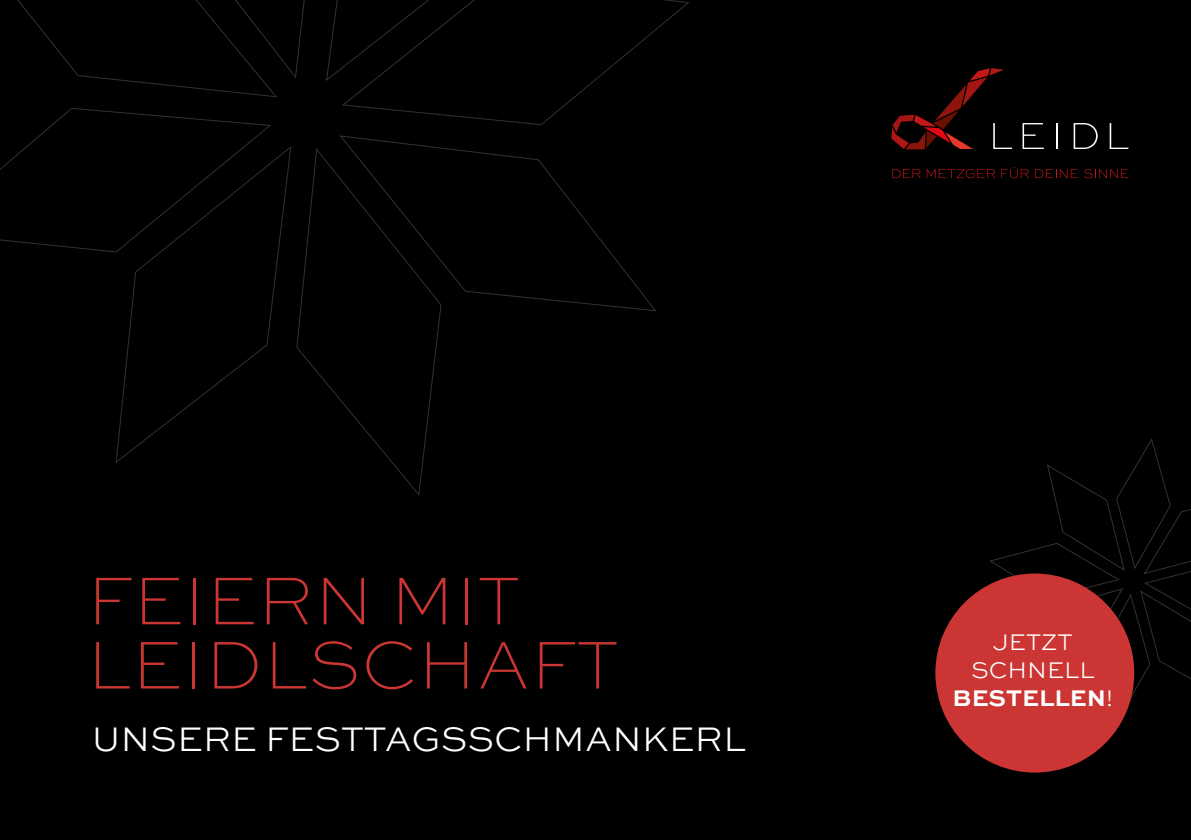
<style>
.page{position:relative;width:1191px;height:840px;background:#fff}
.page>*{position:absolute;margin:0;border:0;box-sizing:border-box;transform-origin:0 0}
.t1{font:100 71px/64.2px "Sweet Sans Pro";color:#cb3533}
.t2{font:300 36px "Sweet Sans Pro";color:#fff}
.t3{font:300 23.8px/28.2px "Sweet Sans Pro";color:#fff;text-align:center}
.s1{font-weight:700}
</style>
<div class="page">
<div style="left:0;top:0;width:1191px;height:839px;background:#000"></div>
<svg style="left:17px;top:0;width:288px;height:98px"></svg>
<svg style="left:342px;top:0;width:347px;height:125px"></svg>
<svg style="left:115px;top:146px;width:177px;height:317px"></svg>
<svg style="left:326px;top:0;width:180px;height:82px"></svg>
<svg style="left:0;top:108px;width:272px;height:145px"></svg>
<svg style="left:340px;top:135px;width:316px;height:176px"></svg>
<svg style="left:296px;top:147px;width:146px;height:348px"></svg>
<svg style="left:990px;top:438px;width:201px;height:288px"></svg>
<svg style="left:1022px;top:123px;width:21px;height:26px"></svg>
<hr style="left:1056px;top:123px;width:2px;height:26px;background:#fff">
<svg style="left:1073px;top:123px;width:24px;height:26px"></svg>
<svg style="left:1109px;top:123px;width:19px;height:26px"></svg>
<svg style="left:892px;top:169px;width:28px;height:9px"></svg>
<svg style="left:926px;top:169px;width:69px;height:9px"></svg>
<svg style="left:1001px;top:167px;width:27px;height:11px"></svg>
<svg style="left:1035px;top:169px;width:43px;height:9px"></svg>
<svg style="left:1084px;top:169px;width:44px;height:9px"></svg>
<svg style="left:891px;top:68px;width:121px;height:81px"></svg>
<div style="left:935px;top:573px;width:199px;height:199px;background:#cb3533;border-radius:50%"></div>
<h1 class="t1" style="left:86px;top:566px;width:534px">FEIERN MIT<br>LEIDLSCHAFT</h1>
<p class="t2" style="left:92px;top:712px;width:655px">UNSERE FESTTAGSSCHMANKERL</p>
<p class="t3" style="left:952px;top:626px;width:162px">JETZT<br>SCHNELL<br><span class="s1">BESTELLEN</span>!</p>
</div>
